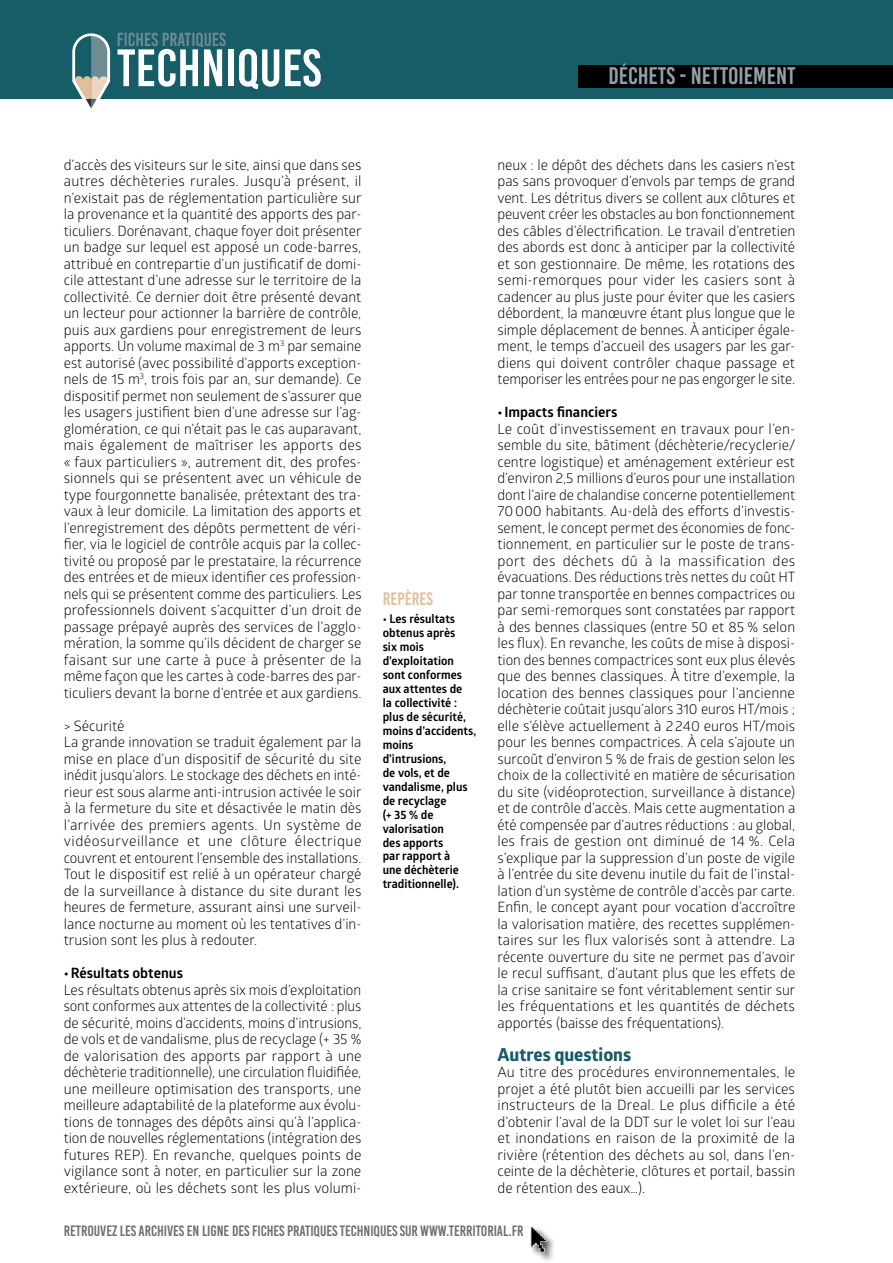
<style>
.page{position:relative;width:893px;height:1263px;background:#fff}
.page>*{position:absolute;margin:0;border:0;box-sizing:border-box;transform-origin:0 0}
.t1{font:52.5px "Bebas Kai";color:#fff}
.t2{font:24px "Bebas Kai";color:#91a2ab}
.t3{font:18.9px "Bebas Kai";color:#6f8b94}
.t4{font:700 18px "Globerx";color:#165d68}
.t5{font:18px "Bebas Kai";color:#e2bf9c}
.t6{font:15px "Bebas Kai";letter-spacing:-.005em;color:#706f6f}
.t7{font:14.25px/16.5px "Glober";color:#000;text-align:justify}
.t8{font:700 14.25px "Glober";color:#000}
.t9{font:700 12px/14px "Glober";color:#000}
</style>
<div class="page">
<div style="left:0;top:0;width:893px;height:99px;background:#165d68"></div>
<svg style="left:72px;top:33px;width:39px;height:76px"></svg>
<div style="left:578px;top:65px;width:315px;height:22px;background:#000"></div>
<div style="left:529px;top:1225px;width:28px;height:38px;background:#000;opacity:.75"></div>
<img style="left:529px;top:1225px;width:20px;height:33px">
<h3 class="t3" style="left:117px;top:29px;width:110px">FICHES PRATIQUES</h3>
<h1 class="t1" style="left:117px;top:40px;width:206px">TECHNIQUES</h1>
<h2 class="t2" style="left:608px;top:63px;width:189px">DÉCHETS - NETTOIEMENT</h2>
<p class="t7" style="left:64px;top:156px;width:299px">d’accès des visiteurs sur le site, ainsi que dans ses autres déchèteries rurales. Jusqu’à présent, il n’existait pas de réglementation particulière sur la provenance et la quantité des apports des par&shy;ticuliers. Dorénavant, chaque foyer doit présenter un badge sur lequel est apposé un code-barres, attribué en contrepartie d’un justificatif de domi&shy;cile attestant d’une adresse sur le territoire de la collectivité. Ce dernier doit être présenté devant un lecteur pour actionner la barrière de contrôle, puis aux gardiens pour enregistrement de leurs apports. Un volume maximal de 3 m<sup>3</sup> par semaine est autorisé (avec possibilité d’apports exception&shy;nels de 15 m<sup>3</sup>, trois fois par an, sur demande). Ce dispositif permet non seulement de s’assurer que les usagers justifient bien d’une adresse sur l’ag&shy;glomération, ce qui n’était pas le cas auparavant, mais également de maîtriser les apports des « faux particuliers », autrement dit, des profes&shy;sionnels qui se présentent avec un véhicule de type fourgonnette banalisée, prétextant des tra&shy;vaux à leur domicile. La limitation des apports et l’enregistrement des dépôts permettent de véri&shy;fier, via le logiciel de contrôle acquis par la collec&shy;tivité ou proposé par le prestataire, la récurrence des entrées et de mieux identifier ces profession&shy;nels qui se présentent comme des particuliers. Les professionnels doivent s’acquitter d’un droit de passage prépayé auprès des services de l’agglo&shy;mération, la somme qu’ils décident de charger se faisant sur une carte à puce à présenter de la même façon que les cartes à code-barres des par&shy;ticuliers devant la borne d’entrée et aux gardiens.</p>
<p class="t7" style="left:64px;top:717px;width:299px;text-align:left">&gt; Sécurité<br>La grande innovation se traduit également par la mise en place d’un dispositif de sécurité du site inédit jusqu’alors. Le stockage des déchets en inté&shy;rieur est sous alarme anti-intrusion activée le soir à la fermeture du site et désactivée le matin dès l’arrivée des premiers agents. Un système de vidéosurveillance et une clôture électrique couvrent et entourent l’ensemble des installations.<br>Tout le dispositif est relié à un opérateur chargé de la surveillance à distance du site durant les heures de fermeture, assurant ainsi une surveil&shy;lance nocturne au moment où les tentatives d’in&shy;trusion sont les plus à redouter.</p>
<p class="t8" style="left:64px;top:963px;width:121px">•Résultats obtenus</p>
<p class="t7" style="left:64px;top:981px;width:299px">Les résultats obtenus après six mois d’exploitation sont conformes aux attentes de la collectivité : plus de sécurité, moins d’accidents, moins d’intrusions, de vols et de vandalisme, plus de recyclage (+ 35 % de valorisation des apports par rapport à une déchèterie traditionnelle), une circulation fluidifiée, une meilleure optimisation des transports, une meilleure adaptabilité de la plateforme aux évolu&shy;tions de tonnages des dépôts ainsi qu’à l’applica&shy;tion de nouvelles réglementations (intégration des futures REP). En revanche, quelques points de vigilance sont à noter, en particulier sur la zone extérieure, où les déchets sont les plus volumi-</p>
<p class="t5" style="left:383px;top:589px;width:52px">REPÈRES</p>
<p class="t9" style="left:383px;top:612px;width:95px">• Les résultats obtenus après<br>six mois d’exploitation sont conformes aux attentes de<br>la collectivité : plus de sécurité, moins d’accidents, moins d’intrusions,<br>de vols, et de vandalisme, plus de recyclage<br>(+ 35 % de valorisation<br>des apports<br>par rapport à<br>une déchèterie traditionnelle).</p>
<p class="t7" style="left:497px;top:156px;width:299px">neux : le dépôt des déchets dans les casiers n’est pas sans provoquer d’envols par temps de grand vent. Les détritus divers se collent aux clôtures et peuvent créer les obstacles au bon fonctionnement des câbles d’électrification. Le travail d’entretien des abords est donc à anticiper par la collectivité et son gestionnaire. De même, les rotations des semi-remorques pour vider les casiers sont à cadencer au plus juste pour éviter que les casiers débordent, la manœuvre étant plus longue que le simple déplacement de bennes. À anticiper égale&shy;ment, le temps d’accueil des usagers par les gar&shy;diens qui doivent contrôler chaque passage et temporiser les entrées pour ne pas engorger le site.</p>
<p class="t8" style="left:497px;top:402px;width:122px">•Impacts financiers</p>
<p class="t7" style="left:497px;top:420px;width:299px">Le coût d’investissement en travaux pour l’en&shy;semble du site, bâtiment (déchèterie/recyclerie/ centre logistique) et aménagement extérieur est d’environ 2,5 millions d’euros pour une installation dont l’aire de chalandise concerne potentiellement 70000 habitants. Au-delà des efforts d’investis&shy;sement, le concept permet des économies de fonc&shy;tionnement, en particulier sur le poste de trans&shy;port des déchets dû à la massification des évacuations. Des réductions très nettes du coût HT par tonne transportée en bennes compactrices ou par semi-remorques sont constatées par rapport à des bennes classiques (entre 50 et 85 % selon les flux). En revanche, les coûts de mise à disposi&shy;tion des bennes compactrices sont eux plus élevés que des bennes classiques. À titre d’exemple, la location des bennes classiques pour l’ancienne déchèterie coûtait jusqu’alors 310 euros HT/mois ; elle s’élève actuellement à 2 240 euros HT/mois pour les bennes compactrices. À cela s’ajoute un surcoût d’environ 5 % de frais de gestion selon les choix de la collectivité en matière de sécurisation du site (vidéoprotection, surveillance à distance) et de contrôle d’accès. Mais cette augmentation a été compensée par d’autres réductions : au global, les frais de gestion ont diminué de 14 %. Cela s’explique par la suppression d’un poste de vigile à l’entrée du site devenu inutile du fait de l’instal&shy;lation d’un système de contrôle d’accès par carte.<br>Enfin, le concept ayant pour vocation d’accroître la valorisation matière, des recettes supplémen&shy;taires sur les flux valorisés sont à attendre. La récente ouverture du site ne permet pas d’avoir le recul suffisant, d’autant plus que les effets de la crise sanitaire se font véritablement sentir sur les fréquentations et les quantités de déchets apportés (baisse des fréquentations).</p>
<p class="t4" style="left:497px;top:1041px;width:135px">Autres questions</p>
<p class="t7" style="left:497px;top:1063px;width:299px">Au titre des procédures environnementales, le projet a été plutôt bien accueilli par les services instructeurs de la Dreal. Le plus difficile a été d’obtenir l’aval de la DDT sur le volet loi sur l’eau et inondations en raison de la proximité de la rivière (rétention des déchets au sol, dans l’en&shy;ceinte de la déchèterie, clôtures et portail, bassin de rétention des eaux…).</p>
<p class="t6" style="left:64px;top:1223px;width:461px">RETROUVEZ LES ARCHIVES EN LIGNE DES FICHES PRATIQUES TECHNIQUES SUR WWW.TERRITORIAL.FR</p>
</div>
